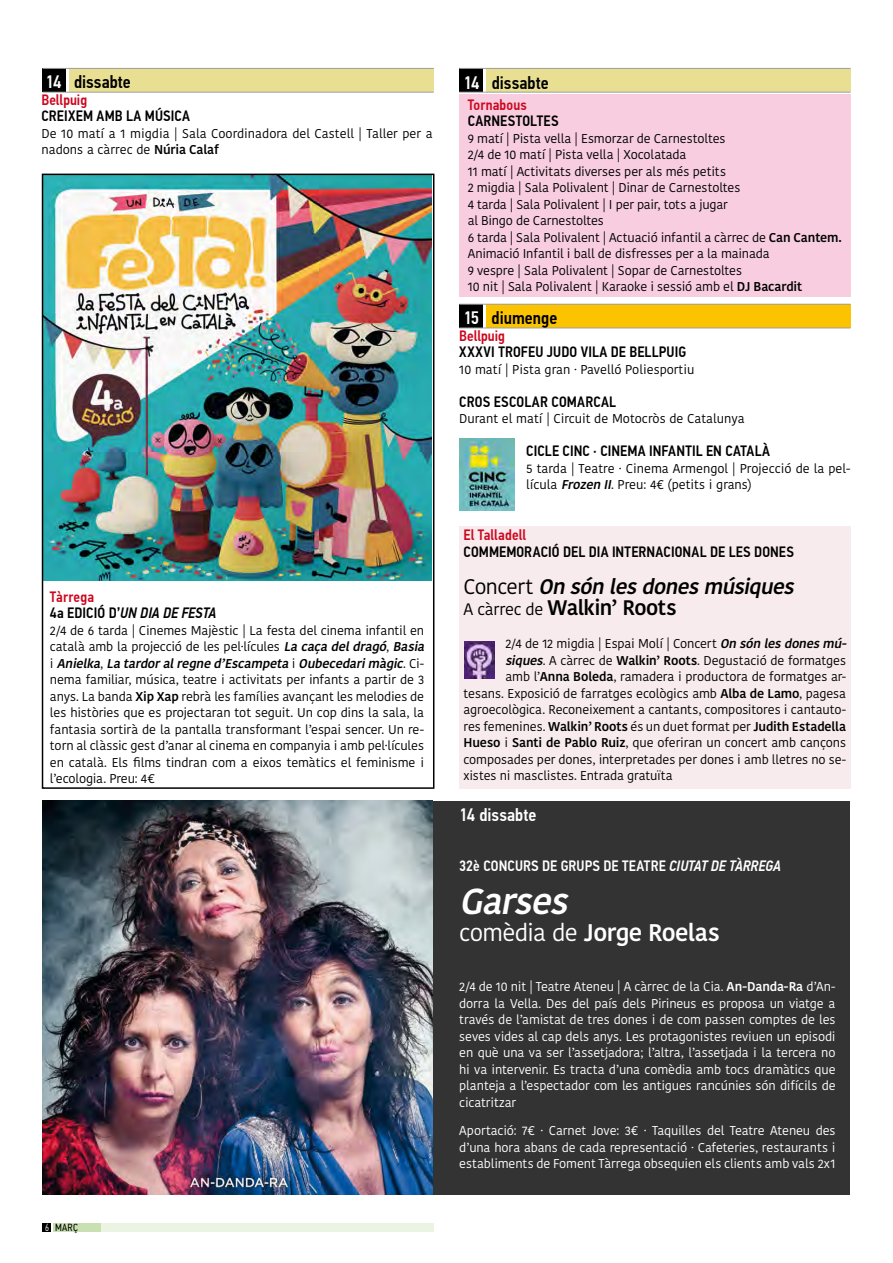
<style>
.page{position:relative;width:893px;height:1263px;background:#fff}
.page>*{position:absolute;margin:0;border:0;box-sizing:border-box;transform-origin:0 0}
.t1{font:italic 500 36px "Kohinoor Devanagari";color:#fff}
.t2{font:500 24px "Kohinoor Devanagari";letter-spacing:-.025em;color:#fff}
.t3{font:italic 500 21px/21px "Kohinoor Devanagari";color:#000}
.t4{font:500 18px "PF Din Text Cond Pro";color:#000}
.t5{font:500 18px "PF Din Text Cond Pro";color:#fff}
.t6{font:500 15px "PF Din Text Cond Pro";letter-spacing:.01em;color:#000}
.t7{font:500 15px "PF Din Text Cond Pro";letter-spacing:.005em;color:#fff}
.t8{font:500 15px "PF Din Text Cond Pro";letter-spacing:.005em;color:#cd071e}
.t9{font:italic 500 15px/16.5px "PF Din Text Cond Pro";letter-spacing:-.005em;color:#000}
.t10{font:12.75px/16.5px "Kohinoor Devanagari";letter-spacing:-.01em;color:#000}
.t11{font:12.75px/16.5px "Kohinoor Devanagari";letter-spacing:-.01em;color:#fff;text-align:justify}
.t12{font:10.35px "PF Din Text Cond Pro";color:#000}
.s1{color:#fff}
.s2{font-weight:500}
.s3{font-style:normal;color:#cd071e}
.s4{font-style:normal}
.s5{font-weight:500;font-style:italic}
.s6{font-weight:300;color:#fff}
.s7{font-weight:400;font-style:normal}
.s8{font-weight:400;font-style:normal;font-size:16.5px}
.s9{font-style:italic}
.s10{font-weight:400}
</style>
<div class="page">
<div style="left:43px;top:1223px;width:8px;height:9px;background:#000"></div>
<div style="left:84px;top:1223px;width:350px;height:8px;background:#ebf3e2"></div>
<div style="left:53px;top:1223px;width:48px;height:8px;background:#c9e0b3"></div>
<div style="left:459px;top:527px;width:391px;height:262px;background:#f7ebed"></div>
<div style="left:459px;top:94px;width:391px;height:203px;background:#f7cddf"></div>
<div style="left:486px;top:304px;width:364px;height:24px;background:#fcc400"></div>
<div style="left:459px;top:304px;width:23px;height:24px;background:#000"></div>
<hr style="left:459px;top:304px;width:391px;height:1px;background:#9c9e9f">
<hr style="left:459px;top:328px;width:391px;height:1px;background:#9c9e9f">
<div style="left:43px;top:801px;width:807px;height:394px;background:#333"></div>
<img style="left:43px;top:800px;width:390px;height:395px">
<img style="left:45px;top:177px;width:386px;height:404px">
<div style="left:69px;top:69px;width:365px;height:23px;background:#e8df93"></div>
<div style="left:43px;top:69px;width:23px;height:23px;background:#000"></div>
<hr style="left:43px;top:68px;width:391px;height:1px;background:#9c9e9f">
<hr style="left:43px;top:92px;width:391px;height:1px;background:#9c9e9f">
<div style="left:42px;top:174px;width:392px;height:615px;border:2px solid #000"></div>
<div style="left:486px;top:69px;width:364px;height:23px;background:#e8df93"></div>
<div style="left:459px;top:69px;width:23px;height:23px;background:#000"></div>
<hr style="left:459px;top:68px;width:391px;height:1px;background:#9c9e9f">
<hr style="left:459px;top:92px;width:391px;height:1px;background:#9c9e9f">
<img style="left:459px;top:438px;width:55px;height:72px">
<img style="left:465px;top:641px;width:29px;height:37px">
<h3 class="t4" style="left:46px;top:71px;width:87px"><span class="s1">14</span> dissabte</h3>
<p class="t8" style="left:41px;top:91px;width:47px">Bellpuig</p>
<p class="t6" style="left:41px;top:107px;width:150px">CREIXEM AMB LA MÚSICA</p>
<p class="t10" style="left:41px;top:125px;width:393px">De 10 matí a 1 migdia | Sala Coordinadora del Castell | Taller per a nadons a càrrec de <span class="s2">Núria Calaf</span></p>
<p class="t9" style="left:50px;top:588px;width:168px"><span class="s3">Tàrrega<br></span><span class="s4">4a EDICIÓ D’</span>UN DIA DE FESTA</p>
<p class="t10" style="left:50px;top:622px;width:379px">2/4 de 6 tarda | Cinemes Majèstic | La festa del cinema infantil en català amb la projecció de les pel·lícules <span class="s5">Lacaçadeldragó</span>, <span class="s5">Basia </span>i <span class="s5">Anielka</span>, <span class="s5">Latardoralregned’Escampeta</span>i <span class="s5">Oubecedarimàgic</span>. C i - nema familiar, música, teatre i activitats per infants a partir de 3 anys. La banda <span class="s2">Xip Xap</span> rebrà les famílies avançant les melodies de les històries que es projectaran tot seguit. Un cop dins la sala, la fantasia sortirà de la pantalla transformant l’espai sencer. Un re&shy;torn al clàssic gest d’anar al cinema en companyia i amb pel·lícules en català. Els films tindran com a eixos temàtics el feminisme i l’ecologia. Preu: 4€</p>
<p class="t12" style="left:45px;top:1221px;width:34px"><span class="s6">6</span> MARÇ</p>
<h3 class="t4" style="left:463px;top:72px;width:87px"><span class="s1">14</span> dissabte</h3>
<p class="t8" style="left:468px;top:95px;width:61px">Tornabous</p>
<p class="t6" style="left:468px;top:112px;width:92px">CARNESTOLTES</p>
<p class="t10" style="left:468px;top:130px;width:376px">9 matí | Pista vella | Esmorzar de Carnestoltes<br>2/4 de 10 matí | Pista vella | Xocolatada<br>11 matí | Activitats diverses per als més petits<br>2 migdia | Sala Polivalent | Dinar de Carnestoltes<br>4 tarda | Sala Polivalent | I per pair, tots a jugar<br>al Bingo de Carnestoltes<br>6 tarda | Sala Polivalent | Actuació infantil a càrrec de <span class="s2">Can Cantem.<br></span>Animació Infantil i ball de disfresses per a la mainada<br>9 vespre | Sala Polivalent | Sopar de Carnestoltes<br>10 nit | Sala Polivalent | Karaoke i sessió amb el <span class="s2">DJ Bacardit</span></p>
<h3 class="t4" style="left:463px;top:307px;width:96px"><span class="s1">15</span> diumenge</h3>
<p class="t8" style="left:459px;top:326px;width:47px">Bellpuig</p>
<p class="t6" style="left:459px;top:343px;width:228px">XXXVI TROFEU JUDO VILA DE BELLPUIG</p>
<p class="t10" style="left:459px;top:361px;width:237px">10 matí | Pista gran · Pavelló Poliesportiu</p>
<p class="t6" style="left:459px;top:392px;width:158px">CROS ESCOLAR COMARCAL</p>
<p class="t10" style="left:459px;top:410px;width:287px">Durant el matí | Circuit de Motocròs de Catalunya</p>
<p class="t6" style="left:526px;top:442px;width:245px">CICLE CINC · CINEMA INFANTIL EN CATALÀ</p>
<p class="t10" style="left:526px;top:460px;width:324px">5 tarda | Teatre · Cinema Armengol | Projecció de la pel· lícula <span class="s5">Frozen II</span>. Preu: 4€ (petits i grans)</p>
<p class="t8" style="left:463px;top:526px;width:64px">El Talladell</p>
<p class="t6" style="left:463px;top:542px;width:332px">COMMEMORACIÓ DEL DIA INTERNACIONAL DE LES DONES</p>
<h3 class="t3" style="left:463px;top:576px;width:338px"><span class="s7">C o n c e r t</span> On són lesdonesmúsiques<br><span class="s8">A càrrec de</span> <span class="s4">Walkin’ Roots</span></h3>
<p class="t10" style="left:505px;top:635px;width:346px">2/4 de 12 migdia | Espai Molí | Concert <span class="s5">On són lesdonesmú-</span></p>
<p class="t10" style="left:505px;top:652px;width:342px"><span class="s5">siques</span>. A càrrec de <span class="s2">Walkin’ Roots</span>. Degustació de formatges</p>
<p class="t10" style="left:505px;top:668px;width:342px">amb l’<span class="s2">Anna Boleda</span>, ramadera i productora de formatges ar-</p>
<p class="t10" style="left:463px;top:685px;width:384px">tesans. Exposició de farratges ecològics amb <span class="s2">Alba de Lamo</span>, pagesa</p>
<p class="t10" style="left:463px;top:701px;width:384px">agroecològica. Reconeixement a cantants, compositores i cantauto-</p>
<p class="t10" style="left:463px;top:718px;width:384px">res femenines. <span class="s2">Walkin’ Roots</span> és un duet format per <span class="s2">Judith Estadella</span></p>
<p class="t10" style="left:463px;top:734px;width:384px"><span class="s2">Hueso</span> i <span class="s2">Santi de Pablo Ruiz</span>, que oferiran un concert amb cançons</p>
<p class="t10" style="left:463px;top:751px;width:384px">composades per dones, interpretades per dones i amb lletres no se-</p>
<p class="t10" style="left:463px;top:767px;width:211px">xistes ni masclistes. Entrada gratuïta</p>
<h3 class="t5" style="left:459px;top:804px;width:79px">14 dissabte</h3>
<p class="t7" style="left:459px;top:857px;width:323px">32è CONCURS DE GRUPS DE TEATRE <span class="s9">CIUTAT DE TÀRREGA</span></p>
<h1 class="t1" style="left:459px;top:881px;width:120px">Garses</h1>
<h2 class="t2" style="left:459px;top:919px;width:262px"><span class="s10">comèdia de</span> Jorge Roelas</h2>
<p class="t11" style="left:459px;top:978px;width:378px">2/4 de 10 nit | Teatre Ateneu | A càrrec de la Cia. <span class="s2">An-Danda-Ra</span> d’An&shy;dorra la Vella. Des del país dels Pirineus es proposa un viatge a través de l’amistat de tres dones i de com passen comptes de les seves vides al cap dels anys. Les protagonistes reviuen un episodi en què una va ser l’assetjadora; l’altra, l’assetjada i la tercera no hi va intervenir. Es tracta d’una comèdia amb tocs dramàtics que planteja a l’espectador com les antigues rancúnies són difícils de cicatritzar</p>
<p class="t11" style="left:459px;top:1122px;width:378px">Aportació: 7€ · Carnet Jove: 3€ · Taquilles del Teatre Ateneu des d’una hora abans de cada representació · Cafeteries, restaurants i establiments de Foment Tàrrega obsequien els clients amb vals 2x1</p>
</div>
